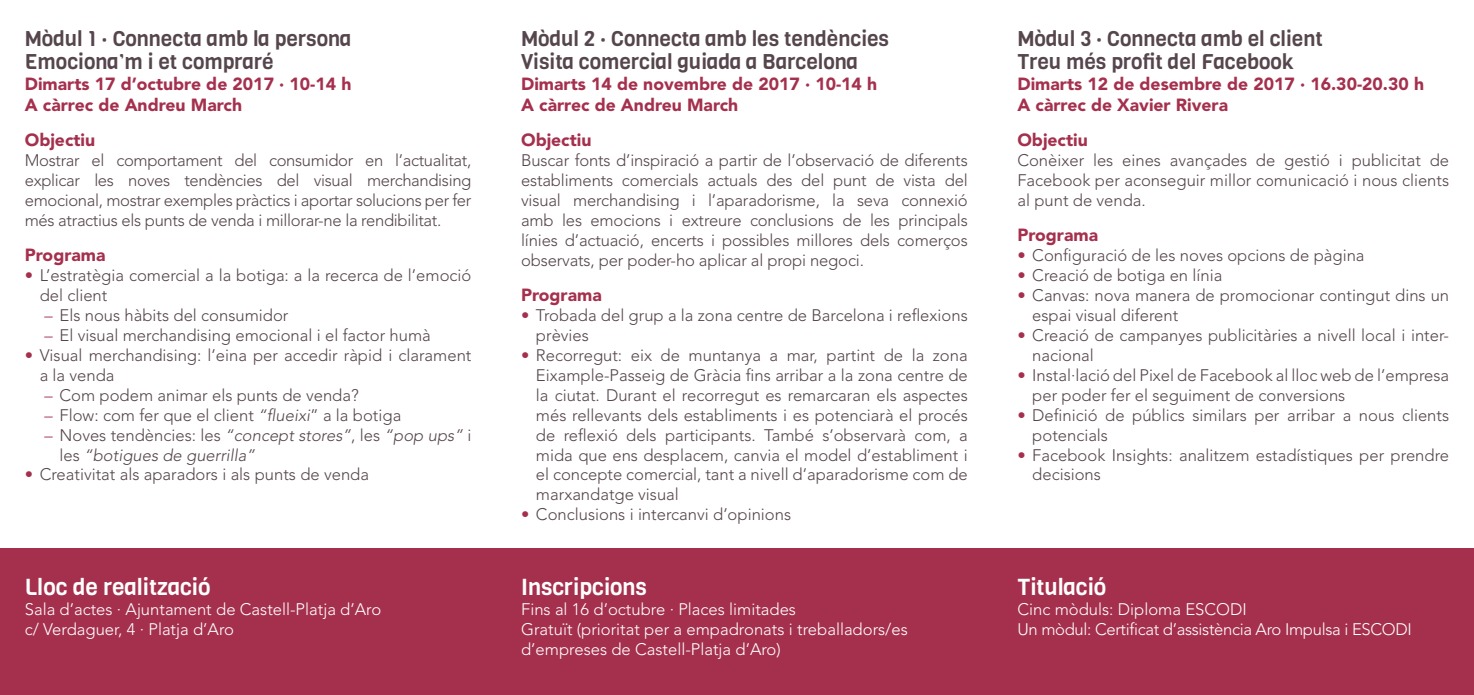
<style>
.page{position:relative;width:1474px;height:695px;background:#fff}
.page>*{position:absolute;margin:0;border:0;box-sizing:border-box;transform-origin:0 0}
.t1{font:22.75px "Viga";color:#fff}
.t2{font:21px/22.8px "Viga";color:#55454c}
.t3{font:900 17.5px/21px "Avenir";color:#a5304d}
.t4{font:300 16.62px/19.9px "Avenir";color:#55454c}
.t5{font:300 16.62px/19.9px "Avenir";color:#fff}
.t6{font:italic 300 16.62px/19.9px "Avenir";color:#55454c}
.t7{font:300 16.62px/19.9px "Avenir";letter-spacing:-.02em;color:#fff}
.s1{color:#a5304d}
.s2{font-style:italic}
.s3{font-style:normal;color:#a5304d}
.s4{font-style:normal}
</style>
<div class="page">
<div style="left:0;top:548px;width:1473px;height:146px;background:#a5304d"></div>
<p class="t2" style="left:25px;top:28px;width:328px">Mòdul 1 · Connecta amb la persona<br>Emociona’m i et compraré</p>
<p class="t3" style="left:25px;top:73px;width:328px">Dimarts 17 d’octubre de 2017 · 10-14 h<br>A càrrec de Andreu March</p>
<p class="t3" style="left:25px;top:129px;width:72px">Objectiu</p>
<p class="t4" style="left:25px;top:150px;width:448px;text-align:justify">Mostrar el comportament del consumidor en l’actualitat, explicar les noves tendències del visual merchandising emocional, mostrar exemples pràctics i aportar solucions per fer més atractius els punts de venda i millorar-ne la rendibilitat.</p>
<p class="t3" style="left:25px;top:244px;width:82px">Programa</p>
<p class="t4" style="left:40px;top:265px;width:433px;text-indent:-15px"><span class="s1">•</span> L’estratègia comercial a la botiga: a la recerca de l’emoció del client</p>
<p class="t4" style="left:45px;top:305px;width:245px"><span class="s1">–</span> Els nous hàbits del consumidor</p>
<p class="t4" style="left:45px;top:325px;width:388px"><span class="s1">–</span> El visual merchandising emocional i el factor humà</p>
<p class="t4" style="left:40px;top:345px;width:433px;text-indent:-15px"><span class="s1">•</span> Visual merchandising: l’eina per accedir ràpid i clarament a la venda</p>
<p class="t4" style="left:45px;top:385px;width:315px"><span class="s1">–</span> Com podem animar els punts de venda?</p>
<p class="t4" style="left:45px;top:405px;width:358px"><span class="s1">–</span> Flow: com fer que el client <span class="s2">“flueixi</span>” a la botiga</p>
<p class="t6" style="left:59px;top:424px;width:413px;text-indent:-15px"><span class="s3">–</span> <span class="s4">Noves tendències: les</span> “concept stores”<span class="s4">, les</span> “pop ups” <span class="s4">i les</span> “botigues de guerrilla”</p>
<p class="t4" style="left:25px;top:464px;width:346px"><span class="s1">•</span> Creativitat als aparadors i als punts de venda</p>
<h1 class="t1" style="left:25px;top:572px;width:187px">Lloc de realització</h1>
<p class="t5" style="left:25px;top:599px;width:358px">Sala d’actes · Ajuntament de Castell-Platja d’Aro c/ Verdaguer, 4 · Platja d’Aro</p>
<p class="t2" style="left:521px;top:28px;width:369px">Mòdul 2 · Connecta amb les tendències<br>Visita comercial guiada a Barcelona</p>
<p class="t3" style="left:521px;top:73px;width:357px">Dimarts 14 de novembre de 2017 · 10-14 h<br>A càrrec de Andreu March</p>
<p class="t3" style="left:521px;top:129px;width:72px">Objectiu</p>
<p class="t4" style="left:521px;top:150px;width:448px;text-align:justify">Buscar fonts d’inspiració a partir de l’observació de diferents establiments comercials actuals des del punt de vista del visual merchandising i l’aparadorisme, la seva connexió amb les emocions i extreure conclusions de les principals línies d’actuació, encerts i possibles millores dels comerços observats, per poder-ho aplicar al propi negoci.</p>
<p class="t3" style="left:521px;top:284px;width:82px">Programa</p>
<p class="t4" style="left:536px;top:305px;width:433px;text-indent:-15px"><span class="s1">•</span> Trobada del grup a la zona centre de Barcelona i reflexions prèvies</p>
<p class="t4" style="left:536px;top:345px;width:433px;text-align:justify;text-indent:-15px"><span class="s1">•</span> Recorregut: eix de muntanya a mar, partint de la zona Eixample-Passeig de Gràcia fins arribar a la zona centre de la ciutat. Durant el recorregut es remarcaran els aspectes més rellevants dels establiments i es potenciarà el procés de reflexió dels participants. També s’observarà com, a mida que ens desplacem, canvia el model d’establiment i el concepte comercial, tant a nivell d’aparadorisme com de marxandatge visual</p>
<p class="t4" style="left:521px;top:504px;width:271px"><span class="s1">•</span> Conclusions i intercanvi d’opinions</p>
<h1 class="t1" style="left:521px;top:572px;width:127px">Inscripcions</h1>
<p class="t5" style="left:521px;top:599px;width:388px">Fins al 16 d’octubre · Places limitades<br>Gratuït (prioritat per a empadronats i treballadors/es d’empreses de Castell-Platja d’Aro)</p>
<p class="t2" style="left:1017px;top:28px;width:307px">Mòdul 3 · Connecta amb el client<br>Treu més profit del Facebook</p>
<p class="t3" style="left:1017px;top:73px;width:408px">Dimarts 12 de desembre de 2017 · 16.30-20.30 h<br>A càrrec de Xavier Rivera</p>
<p class="t3" style="left:1017px;top:129px;width:72px">Objectiu</p>
<p class="t4" style="left:1017px;top:150px;width:433px;text-align:justify">Conèixer les eines avançades de gestió i publicitat de Facebook per aconseguir millor comunicació i nous clients al punt de venda.</p>
<p class="t3" style="left:1017px;top:224px;width:82px">Programa</p>
<p class="t4" style="left:1017px;top:245px;width:348px"><span class="s1">•</span> Configuració de les noves opcions de pàgina</p>
<p class="t4" style="left:1017px;top:265px;width:206px"><span class="s1">•</span> Creació de botiga en línia</p>
<p class="t4" style="left:1032px;top:285px;width:418px;text-indent:-15px"><span class="s1">•</span> Canvas: nova manera de promocionar contingut dins un espai visual diferent</p>
<p class="t4" style="left:1032px;top:325px;width:418px;text-indent:-15px"><span class="s1">•</span> Creació de campanyes publicitàries a nivell local i inter&shy;nacional</p>
<p class="t4" style="left:1032px;top:365px;width:418px;text-indent:-15px"><span class="s1">•</span> Instal·lació del Pixel de Facebook al lloc web de l’empresa per poder fer el seguiment de conversions</p>
<p class="t4" style="left:1032px;top:405px;width:418px;text-indent:-15px"><span class="s1">•</span> Definició de públics similars per arribar a nous clients potencials</p>
<p class="t4" style="left:1032px;top:444px;width:418px;text-indent:-15px"><span class="s1">•</span> Facebook Insights: analitzem estadístiques per prendre decisions</p>
<h1 class="t1" style="left:1017px;top:572px;width:90px">Titulació</h1>
<p class="t7" style="left:1017px;top:599px;width:396px">Cinc mòduls: Diploma ESCODI<br>Un mòdul: Certificat d’assistència Aro Impulsa i ESCODI</p>
</div>
